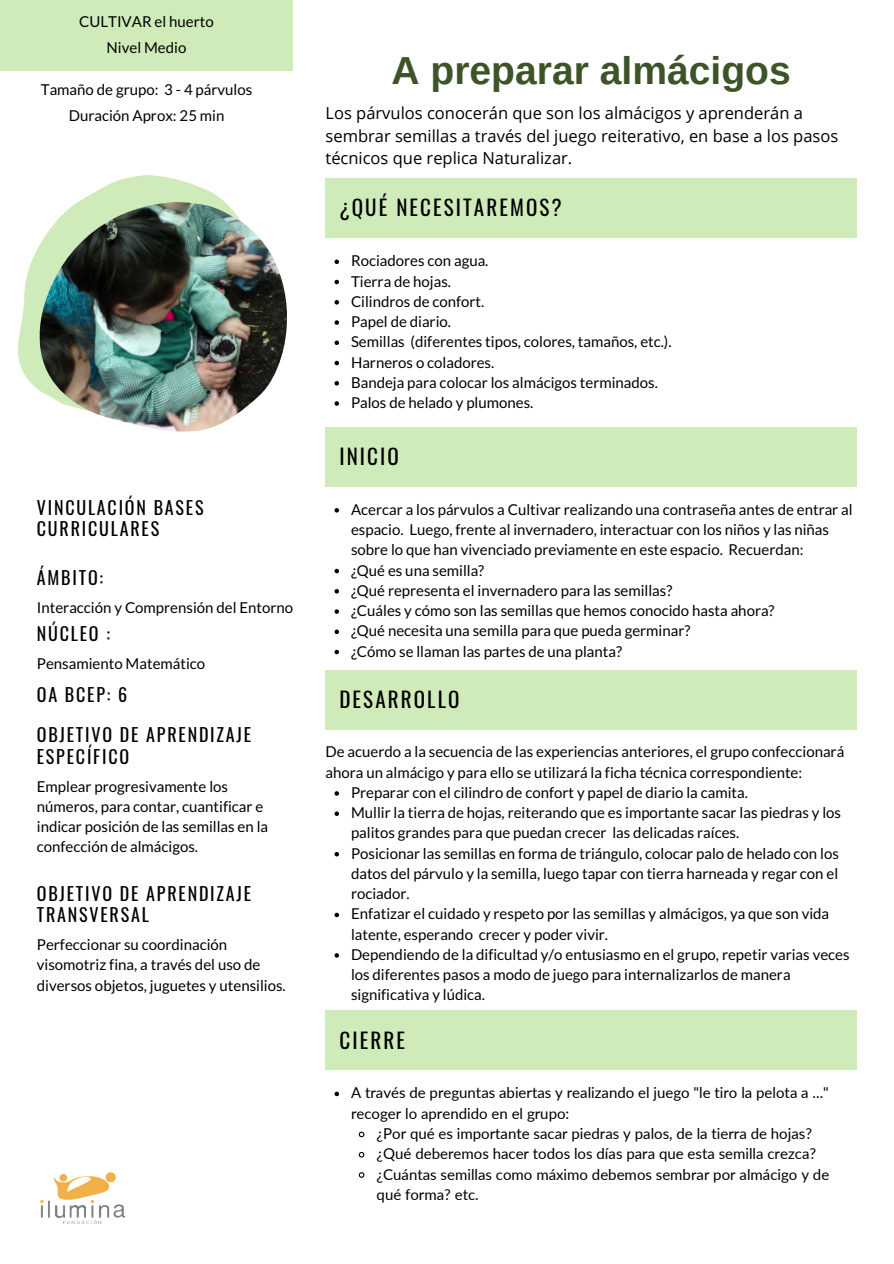
<style>
.page{position:relative;width:894px;height:1264px;background:#fff}
.page>*{position:absolute;margin:0;border:0;box-sizing:border-box;transform-origin:0 0}
.t1{font:700 39px "Arimo";color:#3c5428}
.t2{font:21px "Oswald";letter-spacing:.1em;color:#000}
.t3{font:18px/21.5px "Oswald";letter-spacing:.1em;color:#000}
.t4{font:16.5px/22.5px "Open Sans";color:#000}
.t5{font:15px/20.2px "Lato";color:#000}
</style>
<div class="page">
<svg style="left:334px;top:259px;width:5px;height:5px"></svg>
<svg style="left:334px;top:280px;width:5px;height:4px"></svg>
<svg style="left:334px;top:300px;width:5px;height:4px"></svg>
<svg style="left:334px;top:320px;width:5px;height:5px"></svg>
<svg style="left:334px;top:340px;width:5px;height:5px"></svg>
<svg style="left:334px;top:361px;width:5px;height:4px"></svg>
<svg style="left:334px;top:381px;width:5px;height:4px"></svg>
<svg style="left:334px;top:401px;width:5px;height:5px"></svg>
<div style="left:325px;top:179px;width:531px;height:59px;background:#cfebb9"></div>
<svg style="left:18px;top:175px;width:207px;height:214px"></svg>
<img style="left:37px;top:202px;width:250px;height:230px">
<svg style="left:334px;top:508px;width:5px;height:4px"></svg>
<svg style="left:334px;top:569px;width:5px;height:4px"></svg>
<svg style="left:334px;top:589px;width:5px;height:4px"></svg>
<svg style="left:334px;top:609px;width:5px;height:5px"></svg>
<svg style="left:334px;top:629px;width:5px;height:5px"></svg>
<svg style="left:334px;top:650px;width:5px;height:4px"></svg>
<div style="left:325px;top:427px;width:531px;height:59px;background:#cfebb9"></div>
<svg style="left:334px;top:791px;width:5px;height:4px"></svg>
<svg style="left:334px;top:811px;width:5px;height:5px"></svg>
<svg style="left:334px;top:852px;width:5px;height:4px"></svg>
<svg style="left:334px;top:912px;width:5px;height:5px"></svg>
<svg style="left:334px;top:953px;width:5px;height:4px"></svg>
<div style="left:325px;top:670px;width:531px;height:59px;background:#cfebb9"></div>
<svg style="left:334px;top:1091px;width:5px;height:5px"></svg>
<svg style="left:358px;top:1131px;width:7px;height:7px"></svg>
<svg style="left:358px;top:1151px;width:7px;height:7px"></svg>
<svg style="left:358px;top:1172px;width:7px;height:6px"></svg>
<div style="left:325px;top:1010px;width:531px;height:59px;background:#cfebb9"></div>
<div style="left:0;top:0;width:293px;height:71px;background:#cfebb9"></div>
<img style="left:40px;top:1172px;width:84px;height:51px">
<p class="t5" style="left:79px;top:11px;width:136px">CULTIVAR el huerto</p>
<p class="t5" style="left:107px;top:37px;width:81px">Nivel Medio</p>
<p class="t5" style="left:41px;top:79px;width:213px">Tamaño de grupo: 3 - 4 párvulos</p>
<p class="t5" style="left:69px;top:105px;width:157px">Duración Aprox: 25 min</p>
<p class="t3" style="left:37px;top:495px;width:168px">VINCULACIÓN BASES<br>CURRICULARES</p>
<p class="t3" style="left:37px;top:566px;width:68px">ÁMBITO:</p>
<p class="t5" style="left:37px;top:596px;width:258px">Interacción y Comprensión del Entorno</p>
<p class="t3" style="left:37px;top:622px;width:75px">NÚCLEO :</p>
<p class="t5" style="left:37px;top:653px;width:170px">Pensamiento Matemático</p>
<p class="t3" style="left:37px;top:682px;width:92px">OA BCEP: 6</p>
<p class="t3" style="left:37px;top:723px;width:216px">OBJETIVO DE APRENDIZAJE<br>ESPECÍFICO</p>
<p class="t5" style="left:37px;top:775px;width:233px">Emplear progresivamente los números, para contar, cuantificar e indicar posición de las semillas en la confección de almácigos.</p>
<p class="t3" style="left:37px;top:882px;width:216px">OBJETIVO DE APRENDIZAJE<br>TRANSVERSAL</p>
<p class="t5" style="left:37px;top:934px;width:250px">Perfeccionar su coordinación visomotriz fina, a través del uso de diversos objetos, juguetes y utensilios.</p>
<p class="t1" style="left:391px;top:49px;width:401px">A preparar almácigos</p>
<p class="t4" style="left:325px;top:101px;width:514px">Los párvulos conocerán que son los almácigos y aprenderán a sembrar semillas a través del juego reiterativo, en base a los pasos técnicos que replica Naturalizar.</p>
<p class="t2" style="left:339px;top:191px;width:224px">¿QUÉ NECESITAREMOS?</p>
<p class="t5" style="left:351px;top:250px;width:139px">Rociadores con agua.</p>
<p class="t5" style="left:351px;top:270px;width:101px">Tierra de hojas.</p>
<p class="t5" style="left:351px;top:291px;width:135px">Cilindros de confort.</p>
<p class="t5" style="left:351px;top:311px;width:101px">Papel de diario.</p>
<p class="t5" style="left:351px;top:331px;width:322px">Semillas (diferentes tipos, colores, tamaños, etc.).</p>
<p class="t5" style="left:351px;top:351px;width:145px">Harneros o coladores.</p>
<p class="t5" style="left:351px;top:372px;width:308px">Bandeja para colocar los almácigos terminados.</p>
<p class="t5" style="left:351px;top:392px;width:184px">Palos de helado y plumones.</p>
<p class="t2" style="left:339px;top:440px;width:61px">INICIO</p>
<p class="t5" style="left:351px;top:499px;width:503px">Acercar a los párvulos a Cultivar realizando una contraseña antes de entrar al espacio. Luego, frente al invernadero, interactuar con los niños y las niñas sobre lo que han vivenciado previamente en este espacio. Recuerdan:</p>
<p class="t5" style="left:351px;top:559px;width:135px">¿Qué es una semilla?</p>
<p class="t5" style="left:351px;top:580px;width:323px">¿Qué representa el invernadero para las semillas?</p>
<p class="t5" style="left:351px;top:600px;width:425px">¿Cuáles y cómo son las semillas que hemos conocido hasta ahora?</p>
<p class="t5" style="left:351px;top:620px;width:341px">¿Qué necesita una semilla para que pueda germinar?</p>
<p class="t5" style="left:351px;top:640px;width:272px">¿Cómo se llaman las partes de una planta?</p>
<p class="t2" style="left:339px;top:682px;width:121px">DESARROLLO</p>
<p class="t5" style="left:325px;top:741px;width:520px">De acuerdo a la secuencia de las experiencias anteriores, el grupo confeccionará ahora un almácigo y para ello se utilizará la ficha técnica correspondiente:</p>
<p class="t5" style="left:351px;top:782px;width:398px">Preparar con el cilindro de confort y papel de diario la camita.</p>
<p class="t5" style="left:351px;top:802px;width:491px">Mullir la tierra de hojas, reiterando que es importante sacar las piedras y los palitos grandes para que puedan crecer las delicadas raíces.</p>
<p class="t5" style="left:351px;top:842px;width:489px;text-align:justify">Posicionar las semillas en forma de triángulo, colocar palo de helado con los datos del párvulo y la semilla, luego tapar con tierra harneada y regar con el rociador.</p>
<p class="t5" style="left:351px;top:903px;width:479px">Enfatizar el cuidado y respeto por las semillas y almácigos, ya que son vida latente, esperando crecer y poder vivir.</p>
<p class="t5" style="left:351px;top:944px;width:500px">Dependiendo de la dificultad y/o entusiasmo en el grupo, repetir varias veces los diferentes pasos a modo de juego para internalizarlos de manera significativa y lúdica.</p>
<p class="t2" style="left:339px;top:1023px;width:67px">CIERRE</p>
<p class="t5" style="left:351px;top:1082px;width:479px">A través de preguntas abiertas y realizando el juego "le tiro la pelota a ..." recoger lo aprendido en el grupo:</p>
<p class="t5" style="left:376px;top:1122px;width:437px">¿Por qué es importante sacar piedras y palos, de la tierra de hojas?</p>
<p class="t5" style="left:376px;top:1143px;width:441px">¿Qué deberemos hacer todos los días para que esta semilla crezca?</p>
<p class="t5" style="left:376px;top:1163px;width:454px">¿Cuántas semillas como máximo debemos sembrar por almácigo y de qué forma? etc.</p>
</div>
